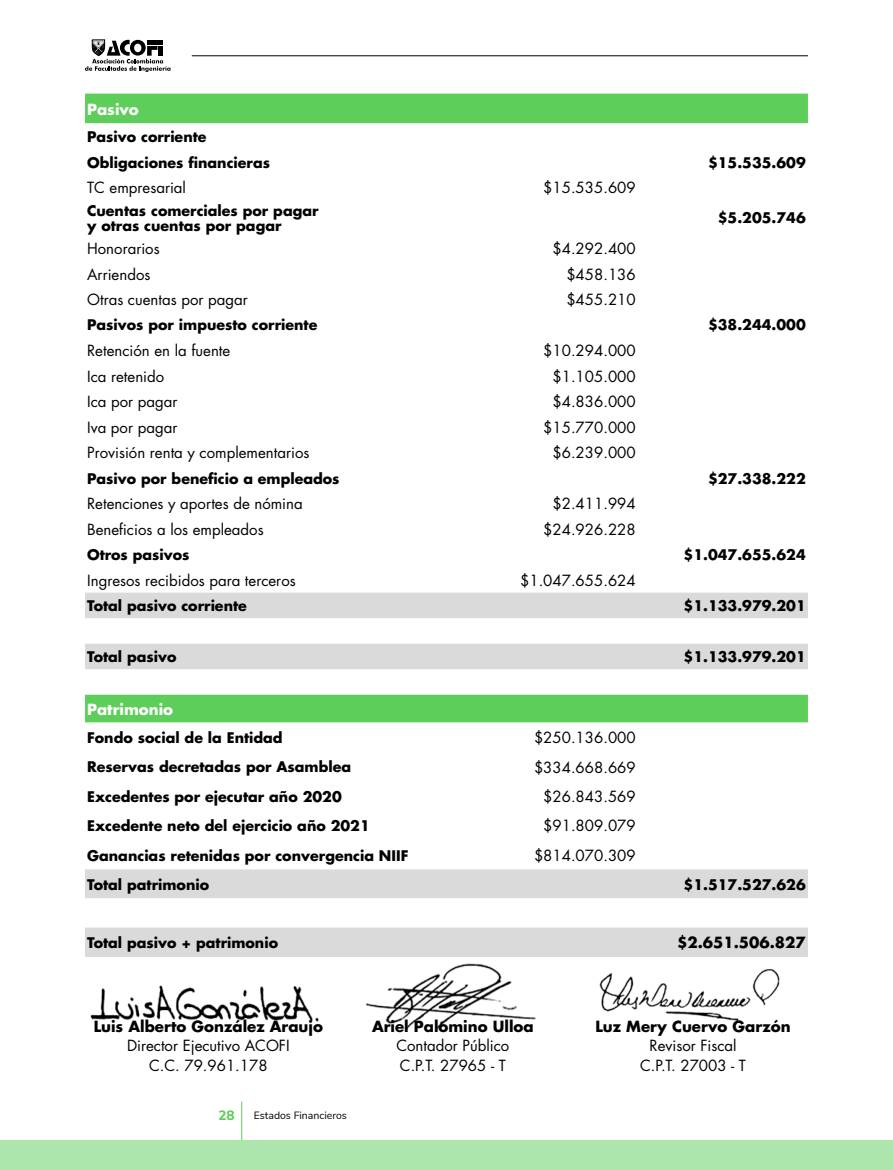
<style>
.page{position:relative;width:893px;height:1170px;background:#fff}
.page>*{position:absolute;margin:0;border:0;box-sizing:border-box;transform-origin:0 0}
.t1{font:15px/19.5px "Futura Std";color:#000;text-align:center}
.t2{font:700 15px "Futura Std";color:#000}
.t3{font:700 15px "Futura Std";color:#fff}
.t4{font:700 14.25px/25.5px "Futura Std";color:#000}
.t5{font:800 13.5px "Nunito Sans";color:#5cce59}
.t6{font:10.5px "Nunito Sans";color:#000}
</style>
<div class="page">
<hr style="left:241px;top:1101px;width:1px;height:38px;background:#5cce59">
<svg style="left:85px;top:40px;width:85px;height:32px"></svg>
<hr style="left:192px;top:55px;width:616px;height:1px;background:#000">
<div style="left:0;top:1140px;width:893px;height:29px;background:#ade6ac"></div>
<div style="left:85px;top:94px;width:723px;height:30px;background:#5cce59"></div>
<svg style="left:85px;top:592px;width:723px;height:364px"></svg>
<div style="left:85px;top:694px;width:723px;height:28px;background:#5cce59"></div>
<img style="left:90px;top:985px;width:229px;height:37px">
<img style="left:366px;top:963px;width:170px;height:67px">
<img style="left:599px;top:969px;width:181px;height:52px">
<p class="t3" style="left:87px;top:99px;width:53px">Pasivo</p>
<p class="t4" style="left:87px;top:124px;width:184px">Pasivo corriente<br>Obligaciones financieras</p>
<p class="t4" style="left:708px;top:149px;width:99px">$15.535.609</p>
<p class="t1" style="left:87px;top:178px;width:100px">TC empresarial</p>
<p class="t1" style="left:543px;top:178px;width:94px">$15.535.609</p>
<p class="t4" style="left:87px;top:203px;width:233px;line-height:15px">Cuentas comerciales por pagar y otras cuentas por pagar</p>
<p class="t4" style="left:718px;top:205px;width:89px">$5.205.746</p>
<p class="t1" style="left:87px;top:239px;width:74px">Honorarios</p>
<p class="t1" style="left:553px;top:239px;width:85px">$4.292.400</p>
<p class="t1" style="left:87px;top:264px;width:65px">Arriendos</p>
<p class="t1" style="left:566px;top:264px;width:71px">$458.136</p>
<p class="t1" style="left:87px;top:290px;width:162px">Otras cuentas por pagar</p>
<p class="t1" style="left:566px;top:290px;width:71px">$455.210</p>
<p class="t4" style="left:87px;top:312px;width:232px">Pasivos por impuesto corriente</p>
<p class="t4" style="left:708px;top:312px;width:99px">$38.244.000</p>
<p class="t1" style="left:87px;top:341px;width:145px">Retención en la fuente</p>
<p class="t1" style="left:543px;top:341px;width:94px">$10.294.000</p>
<p class="t1" style="left:87px;top:367px;width:79px">Ica retenido</p>
<p class="t1" style="left:553px;top:367px;width:85px">$1.105.000</p>
<p class="t1" style="left:87px;top:392px;width:92px">Ica por pagar</p>
<p class="t1" style="left:553px;top:392px;width:85px">$4.836.000</p>
<p class="t1" style="left:87px;top:418px;width:92px">Iva por pagar</p>
<p class="t1" style="left:543px;top:418px;width:94px">$15.770.000</p>
<p class="t1" style="left:87px;top:443px;width:224px">Provisión renta y complementarios</p>
<p class="t1" style="left:553px;top:443px;width:85px">$6.239.000</p>
<p class="t4" style="left:87px;top:465px;width:254px">Pasivo por beneficio a empleados</p>
<p class="t4" style="left:708px;top:465px;width:99px">$27.338.222</p>
<p class="t1" style="left:87px;top:494px;width:217px">Retenciones y aportes de nómina</p>
<p class="t1" style="left:553px;top:494px;width:85px">$2.411.994</p>
<p class="t1" style="left:87px;top:520px;width:178px">Beneficios a los empleados</p>
<p class="t1" style="left:543px;top:520px;width:94px">$24.926.228</p>
<p class="t4" style="left:87px;top:542px;width:104px">Otros pasivos</p>
<p class="t4" style="left:684px;top:542px;width:124px">$1.047.655.624</p>
<p class="t1" style="left:87px;top:571px;width:210px">Ingresos recibidos para terceros</p>
<p class="t1" style="left:520px;top:571px;width:117px">$1.047.655.624</p>
<p class="t4" style="left:87px;top:593px;width:161px">Total pasivo corriente</p>
<p class="t4" style="left:684px;top:593px;width:124px">$1.133.979.201</p>
<p class="t4" style="left:87px;top:644px;width:91px">Total pasivo</p>
<p class="t4" style="left:684px;top:644px;width:124px">$1.133.979.201</p>
<p class="t3" style="left:87px;top:699px;width:88px">Patrimonio</p>
<p class="t4" style="left:87px;top:724px;width:197px">Fondo social de la Entidad</p>
<p class="t1" style="left:534px;top:728px;width:103px">$250.136.000</p>
<p class="t4" style="left:87px;top:754px;width:265px">Reservas decretadas por Asamblea</p>
<p class="t1" style="left:534px;top:757px;width:103px">$334.668.669</p>
<p class="t4" style="left:87px;top:783px;width:256px">Excedentes por ejecutar año 2020</p>
<p class="t1" style="left:543px;top:787px;width:94px">$26.843.569</p>
<p class="t4" style="left:87px;top:812px;width:284px">Excedente neto del ejercicio año 2021</p>
<p class="t1" style="left:543px;top:816px;width:94px">$91.809.079</p>
<p class="t4" style="left:87px;top:842px;width:323px">Ganancias retenidas por convergencia NIIF</p>
<p class="t1" style="left:534px;top:845px;width:103px">$814.070.309</p>
<p class="t4" style="left:87px;top:871px;width:124px">Total patrimonio</p>
<p class="t4" style="left:684px;top:871px;width:124px">$1.517.527.626</p>
<p class="t4" style="left:87px;top:929px;width:192px">Total pasivo + patrimonio</p>
<p class="t2" style="left:677px;top:932px;width:130px">$2.651.506.827</p>
<p class="t2" style="left:94px;top:1015px;width:231px">Luis Alberto González Araujo</p>
<p class="t1" style="left:127px;top:1035px;width:164px">Director Ejecutivo ACOFI<br>C.C. 79.961.178</p>
<p class="t5" style="left:218px;top:1105px;width:18px">28</p>
<p class="t6" style="left:254px;top:1107px;width:95px">Estados Financieros</p>
<p class="t2" style="left:372px;top:1015px;width:163px">Ariel Palomino Ulloa</p>
<p class="t1" style="left:396px;top:1035px;width:114px;text-align:left">Contador Público<br>C.P.T. 27965 - T</p>
<p class="t2" style="left:595px;top:1015px;width:197px">Luz Mery Cuervo Garzón</p>
<p class="t1" style="left:640px;top:1035px;width:107px">Revisor Fiscal<br>C.P.T. 27003 - T</p>
</div>
